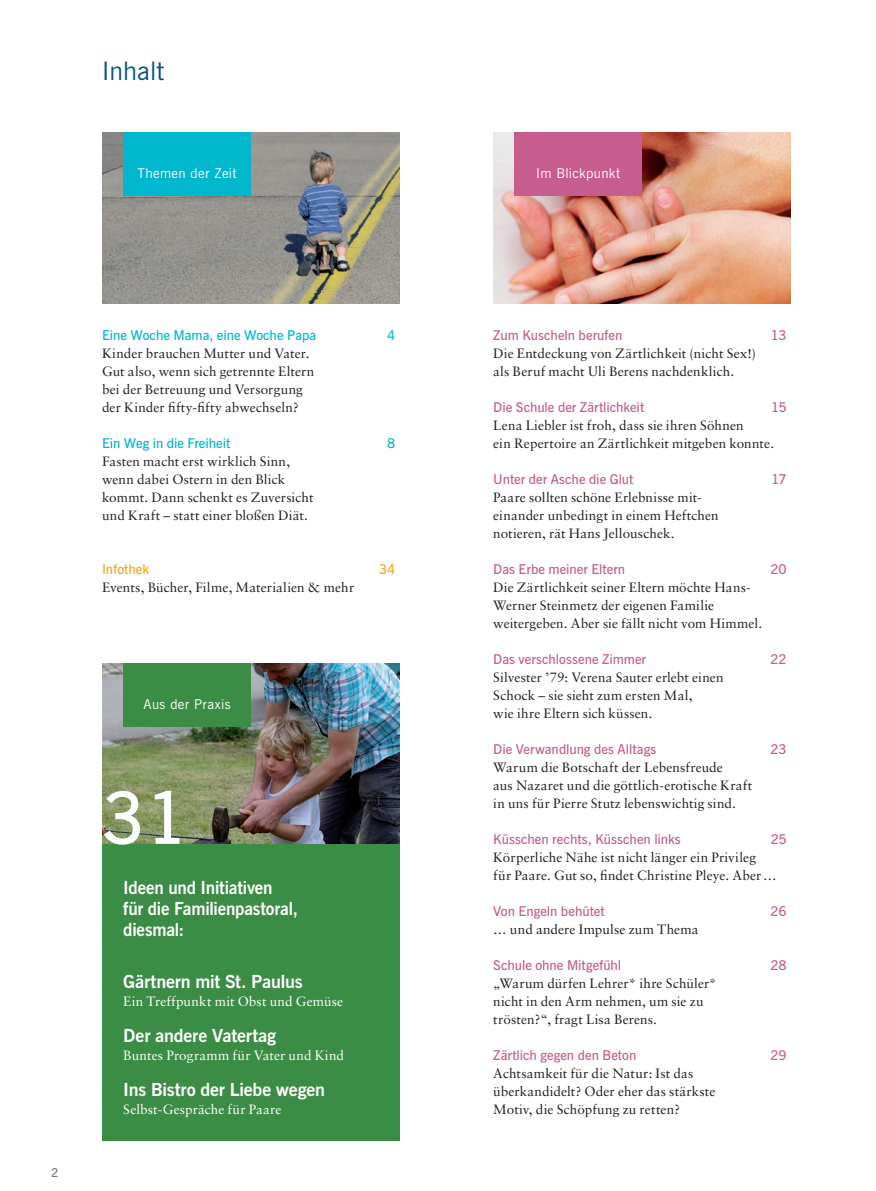
<style>
.page{position:relative;width:876px;height:1191px;background:#fff}
.page>*{position:absolute;margin:0;border:0;box-sizing:border-box;transform-origin:0 0}
.t1{font:600 72px "News Gothic BT";color:#fff}
.t2{font:25.5px "News Gothic BT";color:#00547e}
.t3{font:700 18px "News Gothic BT";letter-spacing:-.01em;color:#fff}
.t4{font:700 18px/21px "News Gothic BT";letter-spacing:-.01em;color:#fff;scale:.95 1}
.t5{font:13.5px/18px "Sabon";letter-spacing:.01em;color:#231f20}
.t6{font:600 13.5px "News Gothic BT";color:#c75c8f}
.t7{font:13.5px "Sabon";letter-spacing:.015em;color:#fff}
.t8{font:600 13.5px "News Gothic BT";letter-spacing:-.005em;color:#00b7ce}
.t9{font:13.5px "News Gothic BT";letter-spacing:.025em;color:#fff}
.t10{font:600 13.5px "News Gothic BT";color:#f9a51b}
.t11{font:600 12.3px "News Gothic BT";color:#76787b}
</style>
<div class="page">
<div style="left:102px;top:771px;width:298px;height:370px;background:#3b8c45"></div>
<img style="left:493px;top:133px;width:298px;height:171px">
<img style="left:103px;top:133px;width:297px;height:171px">
<img style="left:102px;top:664px;width:298px;height:180px">
<div style="left:123px;top:133px;width:128px;height:63px;background:#00b7ce"></div>
<div style="left:514px;top:133px;width:128px;height:63px;background:#c75c8f"></div>
<div style="left:123px;top:664px;width:128px;height:63px;background:#3b8c45"></div>
<h2 class="t2" style="left:102px;top:55px;width:64px">Inhalt</h2>
<p class="t9" style="left:138px;top:165px;width:101px">Themen der Zeit</p>
<p class="t9" style="left:536px;top:165px;width:86px">Im Blickpunkt</p>
<p class="t11" style="left:51px;top:1165px;width:9px">2</p>
<p class="t8" style="left:102px;top:327px;width:216px">Eine Woche Mama, eine Woche Papa</p>
<p class="t8" style="left:387px;top:327px;width:10px">4</p>
<p class="t5" style="left:102px;top:344px;width:214px">Kinder brauchen Mutter und Vater.<br>Gut also, wenn sich getrennte Eltern bei der Betreuung und Versorgung der Kinder fifty-fifty abwechseln?</p>
<p class="t8" style="left:102px;top:434px;width:130px">Ein Weg in die Freiheit</p>
<p class="t8" style="left:387px;top:434px;width:10px">8</p>
<p class="t5" style="left:102px;top:452px;width:213px">Fasten macht erst wirklich Sinn, wenn dabei Ostern in den Blick kommt. Dann schenkt es Zuversicht und Kraft – statt einer bloßen Diät.</p>
<p class="t10" style="left:102px;top:560px;width:49px">Infothek</p>
<p class="t10" style="left:379px;top:560px;width:18px">34</p>
<p class="t5" style="left:102px;top:578px;width:254px">Events, Bücher, Filme, Materialien &amp; mehr</p>
<p class="t9" style="left:144px;top:696px;width:88px">Aus der Praxis</p>
<h1 class="t1" style="left:102px;top:774px;width:88px">31</h1>
<h3 class="t4" style="left:123px;top:877px;width:185px">Ideen und Initiativen<br>für die Familienpastoral, diesmal:</h3>
<h3 class="t3" style="left:123px;top:970px;width:181px">Gärtnern mit St. Paulus</h3>
<p class="t7" style="left:123px;top:993px;width:221px">Ein Treffpunkt mit Obst und Gemüse</p>
<h3 class="t3" style="left:123px;top:1024px;width:154px">Der andere Vatertag</h3>
<p class="t7" style="left:123px;top:1047px;width:222px">Buntes Programm für Vater und Kind</p>
<h3 class="t3" style="left:123px;top:1078px;width:203px">Ins Bistro der Liebe wegen</h3>
<p class="t7" style="left:123px;top:1101px;width:160px">Selbst-Gespräche für Paare</p>
<p class="t6" style="left:493px;top:326px;width:131px">Zum Kuscheln berufen</p>
<p class="t6" style="left:771px;top:326px;width:17px">13</p>
<p class="t5" style="left:493px;top:344px;width:264px">Die Entdeckung von Zärtlichkeit (nicht Sex!) als Beruf macht Uli Berens nachdenklich.</p>
<p class="t6" style="left:493px;top:398px;width:152px">Die Schule der Zärtlichkeit</p>
<p class="t6" style="left:771px;top:398px;width:17px">15</p>
<p class="t5" style="left:493px;top:416px;width:282px">Lena Liebler ist froh, dass sie ihren Söhnen<br>ein Repertoire an Zärtlichkeit mitgeben konnte.</p>
<p class="t6" style="left:493px;top:470px;width:142px">Unter der Asche die Glut</p>
<p class="t6" style="left:771px;top:470px;width:17px">17</p>
<p class="t5" style="left:493px;top:488px;width:227px">Paare sollten schöne Erlebnisse mit&shy;einander unbedingt in einem Heftchen notieren, rät Hans Jellouschek.</p>
<p class="t6" style="left:493px;top:560px;width:134px">Das Erbe meiner Eltern</p>
<p class="t6" style="left:770px;top:560px;width:18px">20</p>
<p class="t5" style="left:493px;top:578px;width:270px">Die Zärtlichkeit seiner Eltern möchte Hans-<br>Werner Steinmetz der eigenen Familie weitergeben. Aber sie fällt nicht vom Himmel.</p>
<p class="t6" style="left:493px;top:650px;width:154px">Das verschlossene Zimmer</p>
<p class="t6" style="left:770px;top:650px;width:18px">22</p>
<p class="t5" style="left:493px;top:668px;width:232px">Silvester ’79: Verena Sauter erlebt einen<br>Schock – sie sieht zum ersten Mal,<br>wie ihre Eltern sich küssen.</p>
<p class="t6" style="left:493px;top:740px;width:165px">Die Verwandlung des Alltags</p>
<p class="t6" style="left:770px;top:740px;width:18px">23</p>
<p class="t5" style="left:493px;top:758px;width:261px">Warum die Botschaft der Lebensfreude<br>aus Nazaret und die göttlich-erotische Kraft in uns für Pierre Stutz lebenswichtig sind.</p>
<p class="t6" style="left:493px;top:830px;width:189px">Küsschen rechts, Küsschen links</p>
<p class="t6" style="left:771px;top:830px;width:18px">25</p>
<p class="t5" style="left:493px;top:848px;width:285px">Körperliche Nähe ist nicht länger ein Privileg für Paare. Gut so, findet Christine Pleye. Aber…</p>
<p class="t6" style="left:493px;top:902px;width:113px">Von Engeln behütet</p>
<p class="t6" style="left:771px;top:902px;width:18px">26</p>
<p class="t5" style="left:493px;top:920px;width:207px">… und andere Impulse zum Thema</p>
<p class="t6" style="left:493px;top:956px;width:130px">Schule ohne Mitgefühl</p>
<p class="t6" style="left:771px;top:956px;width:18px">28</p>
<p class="t5" style="left:493px;top:974px;width:225px">„Warum dürfen Lehrer* ihre Schüler* nicht in den Arm nehmen, um sie zu trösten?“, fragt Lisa Berens.</p>
<p class="t6" style="left:493px;top:1046px;width:145px">Zärtlich gegen den Beton</p>
<p class="t6" style="left:770px;top:1046px;width:18px">29</p>
<p class="t5" style="left:493px;top:1064px;width:224px">Achtsamkeit für die Natur: Ist das überkandidelt? Oder eher das stärkste<br>Motiv, die Schöpfung zu retten?</p>
</div>
